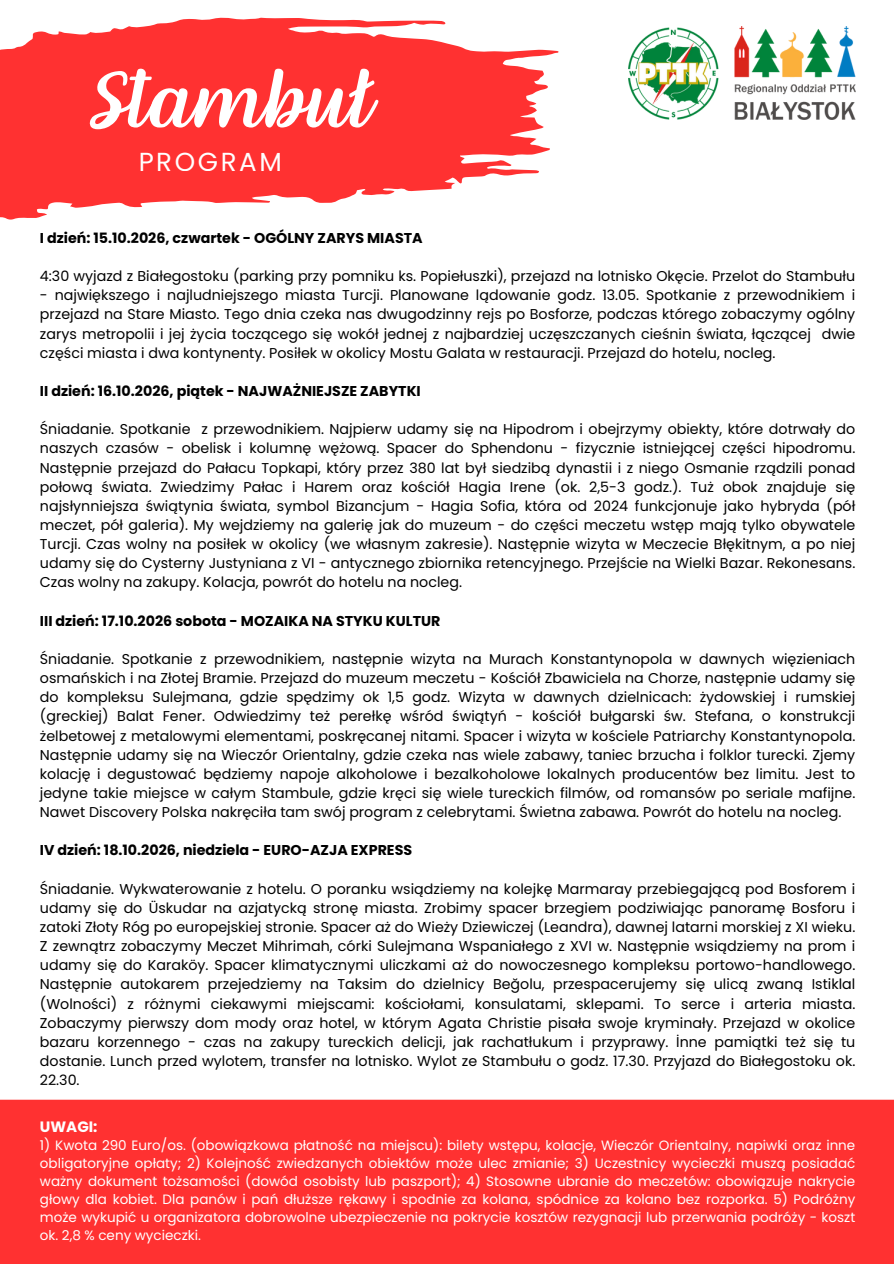
<style>
.page{position:relative;width:894px;height:1264px;background:#fff}
.page>*{position:absolute;margin:0;border:0;box-sizing:border-box;transform-origin:0 0}
.t1{font:78.45px "Together";color:#fff}
.t2{font:26.1px "Poppins";letter-spacing:.1em;color:#fff}
.t3{font:700 15px "Poppins";color:#fff}
.t4{font:14.25px/19.2px "Poppins";color:#000;text-align:justify}
.t5{font:700 14.25px "Poppins";color:#000}
.t6{font:13.5px/18px "Poppins";color:#fff;text-align:justify}
</style>
<div class="page">
<svg style="left:0;top:17px;width:559px;height:203px;fill:#ff3131"></svg>
<div style="left:0;top:1099px;width:893px;height:164px;background:#ff3131"></div>
<img style="left:628px;top:27px;width:227px;height:92px">
<h1 class="t1" style="left:92px;top:49px;width:284px">Stambuł</h1>
<h2 class="t2" style="left:138px;top:143px;width:145px">PROGRAM</h2>
<p class="t5" style="left:40px;top:228px;width:384px">I dzień: 15.10.2026, czwartek - OGÓLNY ZARYS MIASTA</p>
<p class="t4" style="left:40px;top:266px;width:816px">4:30 wyjazd z Białegostoku (parking przy pomniku ks. Popiełuszki), przejazd na lotnisko Okęcie. Przelot do Stambułu</p>
<p class="t4" style="left:40px;top:286px;width:816px">- największego i najludniejszego miasta Turcji. Planowane lądowanie godz. 13.05. Spotkanie z przewodnikiem i przejazd na Stare Miasto. Tego dnia czeka nas dwugodzinny rejs po Bosforze, podczas którego zobaczymy ogólny zarys metropolii i jej życia toczącego się wokół jednej z najbardziej uczęszczanych cieśnin świata, łączącej dwie części miasta i dwa kontynenty. Posiłek w okolicy Mostu Galata w restauracji. Przejazd do hotelu, nocleg.</p>
<p class="t5" style="left:40px;top:381px;width:382px">II dzień: 16.10.2026, piątek - NAJWAŻNIEJSZE ZABYTKI</p>
<p class="t4" style="left:40px;top:419px;width:816px">Śniadanie. Spotkanie z przewodnikiem. Najpierw udamy się na Hipodrom i obejrzymy obiekty, które dotrwały do naszych czasów - obelisk i kolumnę wężową. Spacer do Sphendonu - fizycznie istniejącej części hipodromu.<br>Następnie przejazd do Pałacu Topkapi, który przez 380 lat był siedzibą dynastii i z niego Osmanie rządzili ponad połową świata. Zwiedzimy Pałac i Harem oraz kościół Hagia Irene (ok. 2,5-3 godz.). Tuż obok znajduje się najsłynniejsza świątynia świata, symbol Bizancjum - Hagia Sofia, która od 2024 funkcjonuje jako hybryda (pół meczet, pół galeria). My wejdziemy na galerię jak do muzeum - do części meczetu wstęp mają tylko obywatele Turcji. Czas wolny na posiłek w okolicy (we własnym zakresie). Następnie wizyta w Meczecie Błękitnym, a po niej udamy się do Cysterny Justyniana z VI - antycznego zbiornika retencyjnego. Przejście na Wielki Bazar. Rekonesans.<br>Czas wolny na zakupy. Kolacja, powrót do hotelu na nocleg.</p>
<p class="t5" style="left:40px;top:610px;width:402px">III dzień: 17.10.2026 sobota - MOZAIKA NA STYKU KULTUR</p>
<p class="t4" style="left:40px;top:649px;width:816px">Śniadanie. Spotkanie z przewodnikiem, następnie wizyta na Murach Konstantynopola w dawnych więzieniach osmańskich i na Złotej Bramie. Przejazd do muzeum meczetu - Kościół Zbawiciela na Chorze, następnie udamy się do kompleksu Sulejmana, gdzie spędzimy ok 1,5 godz. Wizyta w dawnych dzielnicach: żydowskiej i rumskiej (greckiej) Balat Fener. Odwiedzimy też perełkę wśród świątyń - kościół bułgarski św. Stefana, o konstrukcji żelbetowej z metalowymi elementami, poskręcanej nitami. Spacer i wizyta w kościele Patriarchy Konstantynopola.<br>Następnie udamy się na Wieczór Orientalny, gdzie czeka nas wiele zabawy, taniec brzucha i folklor turecki. Zjemy kolację i degustować będziemy napoje alkoholowe i bezalkoholowe lokalnych producentów bez limitu. Jest to jedyne takie miejsce w całym Stambule, gdzie kręci się wiele tureckich filmów, od romansów po seriale mafijne.<br>Nawet Discovery Polska nakręciła tam swój program z celebrytami. Świetna zabawa. Powrót do hotelu na nocleg.</p>
<p class="t5" style="left:40px;top:840px;width:373px">IV dzień: 18.10.2026, niedziela - EURO-AZJA EXPRESS</p>
<p class="t4" style="left:40px;top:879px;width:816px">Śniadanie. Wykwaterowanie z hotelu. O poranku wsiądziemy na kolejkę Marmaray przebiegającą pod Bosforem i udamy się do Üskudar na azjatycką stronę miasta. Zrobimy spacer brzegiem podziwiając panoramę Bosforu i zatoki Złoty Róg po europejskiej stronie. Spacer aż do Wieży Dziewiczej (Leandra), dawnej latarni morskiej z XI wieku.<br>Z zewnątrz zobaczymy Meczet Mihrimah, córki Sulejmana Wspaniałego z XVI w. Następnie wsiądziemy na prom i udamy się do Karaköy. Spacer klimatycznymi uliczkami aż do nowoczesnego kompleksu portowo-handlowego.<br>Następnie autokarem przejedziemy na Taksim do dzielnicy Beğolu, przespacerujemy się ulicą zwaną Istiklal (Wolności) z różnymi ciekawymi miejscami: kościołami, konsulatami, sklepami. To serce i arteria miasta.<br>Zobaczymy pierwszy dom mody oraz hotel, w którym Agata Christie pisała swoje kryminały. Przejazd w okolice bazaru korzennego - czas na zakupy tureckich delicji, jak rachatłukum i przyprawy. İnne pamiątki też się tu dostanie. Lunch przed wylotem, transfer na lotnisko. Wylot ze Stambułu o godz. 17.30. Przyjazd do Białegostoku ok.<br>22.30.</p>
<p class="t3" style="left:40px;top:1115px;width:59px">UWAGI:</p>
<p class="t6" style="left:40px;top:1135px;width:816px">1) Kwota 290 Euro/os. (obowiązkowa płatność na miejscu): bilety wstępu, kolacje, Wieczór Orientalny, napiwki oraz inne obligatoryjne opłaty; 2) Kolejność zwiedzanych obiektów może ulec zmianie; 3) Uczestnicy wycieczki muszą posiadać ważny dokument tożsamości (dowód osobisty lub paszport); 4) Stosowne ubranie do meczetów: obowiązuje nakrycie głowy dla kobiet. Dla panów i pań dłuższe rękawy i spodnie za kolana, spódnice za kolano bez rozporka. 5) Podróżny może wykupić u organizatora dobrowolne ubezpieczenie na pokrycie kosztów rezygnacji lub przerwania podróży - koszt ok. 2,8 % ceny wycieczki.</p>
</div>
